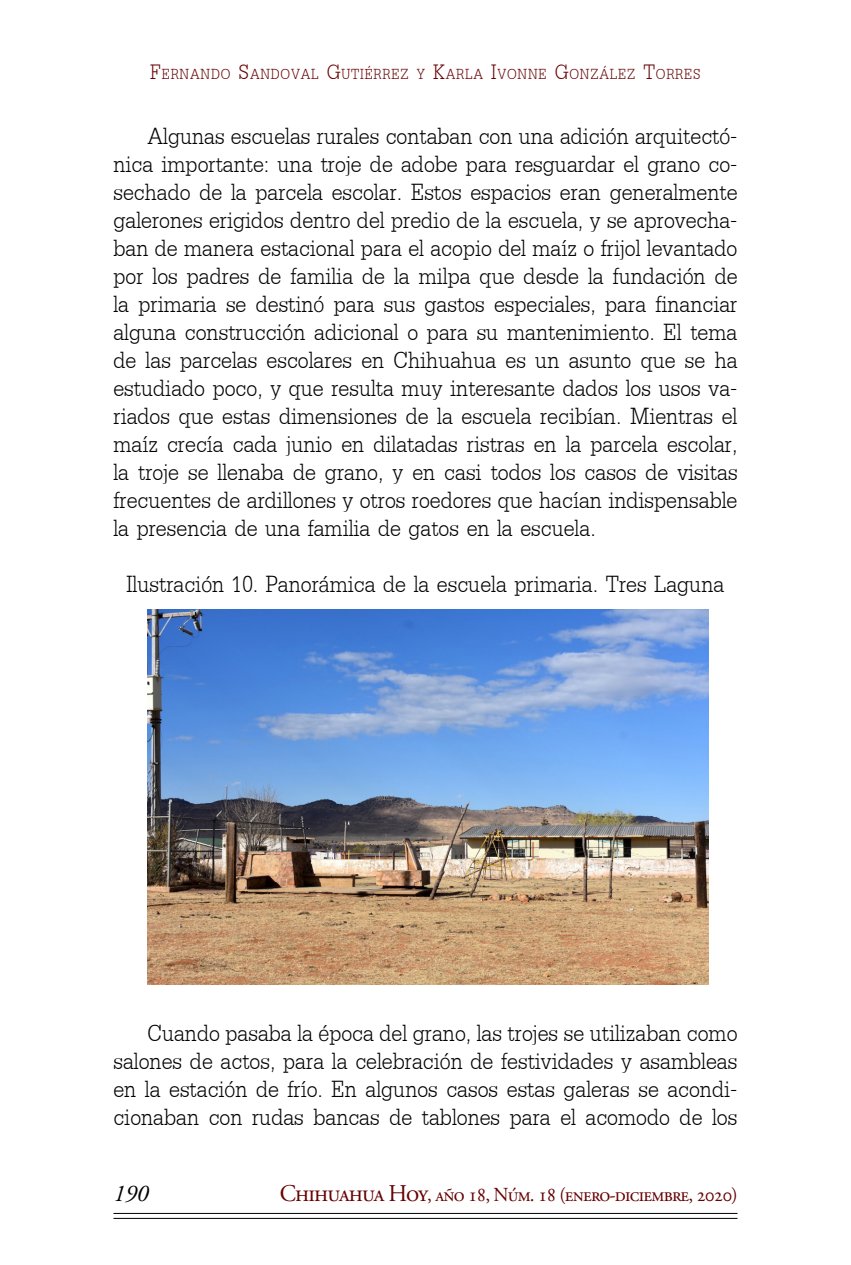
<style>
.page{position:relative;width:851px;height:1265px;background:#fff}
.page>*{position:absolute;margin:0;border:0;box-sizing:border-box;transform-origin:0 0}
.t1{font:34.6px/28px "Dillenia UPC";color:#000;text-align:justify}
.t2{font:italic 24px "Adobe Garamond Pro";color:#000}
.t3{font:21.6px "Dillenia UPC";letter-spacing:.035em;color:#660002}
.t4{font:19.8px "Adobe Garamond Pro";letter-spacing:-.04em;color:#660002}
.s1{font-size:30.8px}
.s2{font-size:24px}
</style>
<div class="page">
<hr style="left:113px;top:1212px;width:624px;height:1px;background:#000">
<hr style="left:113px;top:1217px;width:624px;height:1px;background:#000">
<img style="left:147px;top:610px;width:561px;height:374px">
<p class="t3" style="left:150px;top:59px;width:550px"><span class="s1">F</span>ernando <span class="s1">S</span>andoval <span class="s1">G</span>utiérrez y <span class="s1">K</span>arla <span class="s1">I</span>vonne <span class="s1">G</span>onzález <span class="s1">T</span>orres</p>
<p class="t1" style="left:113px;top:122px;width:625px;text-indent:34px">Algunas escuelas rurales contaban con una adición arquitectó&shy;nica importante: una troje de adobe para resguardar el grano co&shy;sechado de la parcela escolar. Estos espacios eran generalmente galerones erigidos dentro del predio de la escuela, y se aprovecha&shy;ban de manera estacional para el acopio del maíz o frijol levantado por los padres de familia de la milpa que desde la fundación de la primaria se destinó para sus gastos especiales, para financiar alguna construcción adicional o para su mantenimiento. El tema de las parcelas escolares en Chihuahua es un asunto que se ha estudiado poco, y que resulta muy interesante dados los usos va&shy;riados que estas dimensiones de la escuela recibían. Mientras el maíz crecía cada junio en dilatadas ristras en la parcela escolar, la troje se llenaba de grano, y en casi todos los casos de visitas frecuentes de ardillones y otros roedores que hacían indispensable la presencia de una familia de gatos en la escuela.</p>
<p class="t1" style="left:127px;top:570px;width:599px">Ilustración 10. Panorámica de la escuela primaria. Tres Laguna</p>
<p class="t1" style="left:113px;top:1018px;width:625px;text-indent:34px">Cuando pasaba la época del grano, las trojes se utilizaban como salones de actos, para la celebración de festividades y asambleas en la estación de frío. En algunos casos estas galeras se acondi&shy;cionaban con rudas bancas de tablones para el acomodo de los</p>
<p class="t2" style="left:113px;top:1178px;width:36px">190</p>
<p class="t4" style="left:280px;top:1182px;width:459px"><span class="s2">Chihuahua Hoy</span>, año 18, Núm. 18 (enero-diciembre, 2020)</p>
</div>
